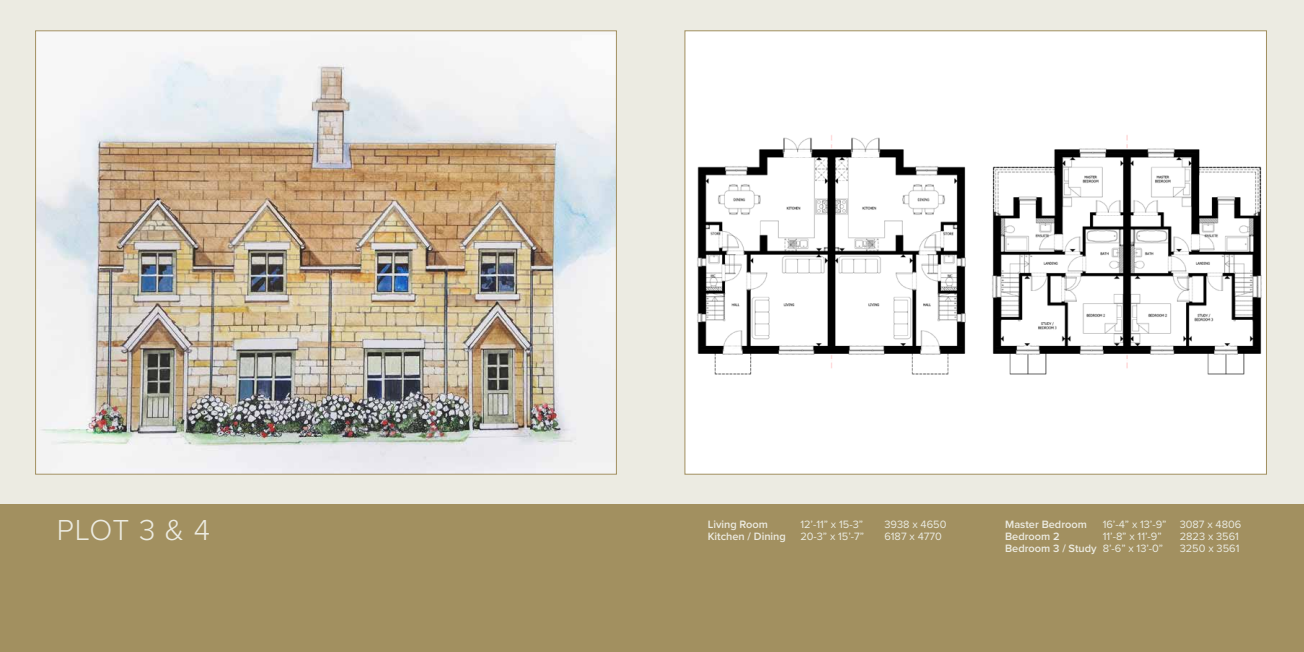
<style>
.page{position:relative;width:1304px;height:652px;background:#ecebe2}
.page>*{position:absolute;margin:0;border:0;box-sizing:border-box;transform-origin:0 0}
.t1{font:300 30px "Proxima Nova";color:#ecebe1}
.t2{font:11px/12px "Proxima Nova";color:#eaebe2}
.t3{font:600 11px/12px "Proxima Nova";color:#ecebe1}
</style>
<div class="page">
<div style="left:684px;top:30px;width:583px;height:445px;background:#fff;border:1px solid #a29060"></div>
<img style="left:37px;top:32px;width:578px;height:441px">
<div style="left:0;top:505px;width:1304px;height:147px;background:#a29060"></div>
<img style="left:992px;top:135px;width:270px;height:240px">
<img style="left:697px;top:135px;width:269px;height:240px">
<h1 class="t1" style="left:57px;top:508px;width:155px">PLOT 3 &amp; 4</h1>
<p class="t3" style="left:708px;top:518px;width:62px">Living Room</p>
<p class="t3" style="left:708px;top:530px;width:80px">Kitchen / Dining</p>
<p class="t2" style="left:884px;top:518px;width:64px">3938 x 4650<br>6187 x 4770</p>
<p class="t2" style="left:1103px;top:518px;width:65px">16’-4” x 13’-9”<br>11’-8” x 11’-9”<br>8’-6” x 13’-0”</p>
<p class="t2" style="left:800px;top:518px;width:65px">12’-11” x 15-3”<br>20-3” x 15’-7”</p>
<p class="t3" style="left:1005px;top:518px;width:93px">Master Bedroom<br>Bedroom 2<br>Bedroom 3 / Study</p>
<p class="t2" style="left:1180px;top:518px;width:63px">3087 x 4806<br>2823 x 3561<br>3250 x 3561</p>
</div>
